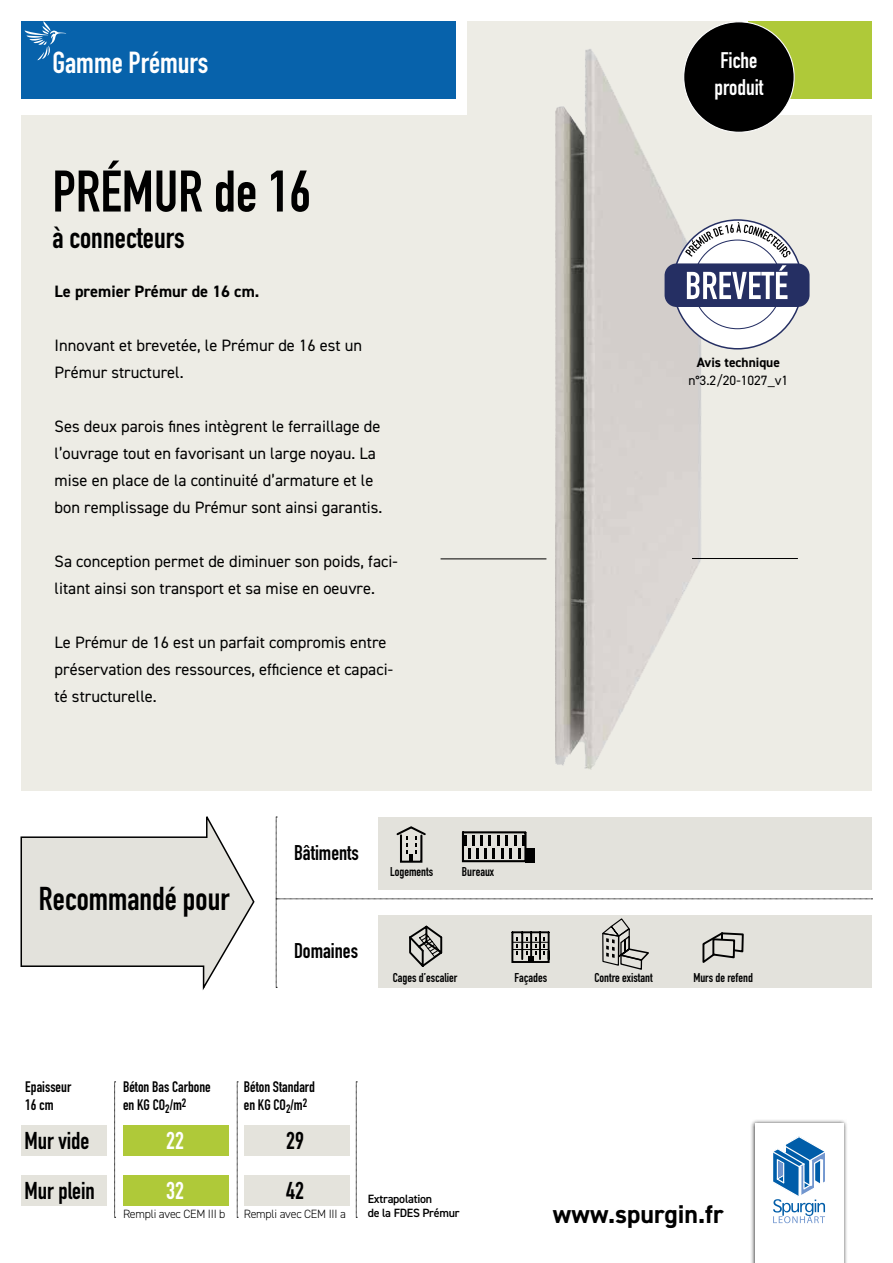
<style>
.page{position:relative;width:893px;height:1263px;background:#fff}
.page>*{position:absolute;margin:0;border:0;box-sizing:border-box;transform-origin:0 0}
.t1{font:700 57.6px "DIN Condensed";color:#000}
.t2{font:700 32.55px "DIN Condensed";color:#000}
.t3{font:700 30px "DIN Condensed";color:#fff}
.t4{font:700 30px "DIN Condensed";color:#000}
.t5{font:700 25.8px "DIN2014";color:#000}
.t6{font:700 24px "DIN Condensed";color:#000}
.t7{font:700 24px/49.7px "DIN Condensed";color:#fff}
.t8{font:700 22.2px/26.7px "DIN Condensed";color:#fff}
.t9{font:700 21px "DIN Condensed";color:#000}
.t10{font:16.5px/27px "DIN2014";color:#000}
.t11{font:700 16.5px "DIN2014";color:#000}
.t12{font:700 15px/18px "DIN Condensed";color:#000}
.t13{font:13.5px "DIN2014";color:#000}
.t14{font:700 13.5px "DIN2014";color:#000}
.t15{font:700 12.6px "DIN Condensed";color:#000}
.t16{font:300 12px "DIN2014";letter-spacing:-.02em;color:#000}
.t17{font:600 12px/14.4px "DIN2014";letter-spacing:-.02em;color:#000}
</style>
<div class="page">
<div style="left:748px;top:21px;width:124px;height:78px;background:#afc939"></div>
<div style="left:468px;top:21px;width:269px;height:112px;background:#edece5"></div>
<div style="left:21px;top:116px;width:851px;height:675px;background:#edece5"></div>
<img style="left:555px;top:24px;width:168px;height:746px">
<div style="left:21px;top:21px;width:435px;height:78px;background:#0762ab"></div>
<hr style="left:692px;top:558px;width:106px;height:1px;background:#000">
<hr style="left:441px;top:558px;width:105px;height:1px;background:#000">
<div style="left:684px;top:22px;width:110px;height:110px;background:#000;border-radius:50%"></div>
<svg style="left:20px;top:816px;width:235px;height:174px"></svg>
<div style="left:673px;top:220px;width:129px;height:129px;background:#fff;border-radius:50%"></div>
<svg style="left:685px;top:222px;width:105px;height:35px"></svg>
<div style="left:693px;top:240px;width:89px;height:89px;background:#fff;border-radius:50%"></div>
<div style="left:665px;top:263px;width:144px;height:44px;background:#252f63;border-radius:12px"></div>
<svg style="left:687px;top:265px;width:100px;height:34px"></svg>
<svg style="left:25px;top:21px;width:41px;height:39px"></svg>
<svg style="left:276px;top:817px;width:596px;height:171px"></svg>
<div style="left:751px;top:1119px;width:97px;height:144px;background:#000;opacity:.75"></div>
<div style="left:755px;top:1124px;width:88px;height:139px;background:#fff"></div>
<svg style="left:773px;top:1136px;width:53px;height:87px"></svg>
<svg style="left:114px;top:1081px;width:2px;height:137px"></svg>
<svg style="left:237px;top:1081px;width:1px;height:137px"></svg>
<svg style="left:356px;top:1081px;width:1px;height:137px"></svg>
<div style="left:123px;top:1125px;width:106px;height:31px;background:#afc939"></div>
<div style="left:123px;top:1175px;width:106px;height:31px;background:#afc939"></div>
<div style="left:21px;top:1125px;width:85px;height:31px;background:#e4e3dc"></div>
<div style="left:244px;top:1125px;width:106px;height:31px;background:#e4e3dc"></div>
<div style="left:21px;top:1175px;width:85px;height:31px;background:#e4e3dc"></div>
<div style="left:244px;top:1175px;width:106px;height:31px;background:#e4e3dc"></div>
<h3 class="t3" style="left:52px;top:43px;width:158px">Gamme Prémurs</h3>
<h1 class="t1" style="left:52px;top:153px;width:260px">PRÉMUR de 16</h1>
<h3 class="t4" style="left:52px;top:217px;width:134px">à connecteurs</h3>
<p class="t11" style="left:55px;top:281px;width:206px">Le premier Prémur de 16 cm.</p>
<p class="t10" style="left:55px;top:332px;width:309px">Innovant et brevetée, le Prémur de 16 est un<br>Prémur structurel.</p>
<p class="t10" style="left:55px;top:413px;width:329px">Ses deux parois fines intègrent le ferraillage de l’ouvrage tout en favorisant un large noyau. La mise en place de la continuité d’armature et le bon remplissage du Prémur sont ainsi garantis.</p>
<p class="t10" style="left:55px;top:548px;width:345px">Sa conception permet de diminuer son poids, faci&shy;litant ainsi son transport et sa mise en oeuvre.</p>
<p class="t10" style="left:55px;top:629px;width:340px">Le Prémur de 16 est un parfait compromis entre préservation des ressources, efficience et capaci&shy;té structurelle.</p>
<h3 class="t8" style="left:714px;top:47px;width:50px">Fiche produit</h3>
<p class="t14" style="left:697px;top:354px;width:85px">Avis technique</p>
<p class="t13" style="left:688px;top:372px;width:101px">n°3.2/20-1027_v1</p>
<h2 class="t2" style="left:39px;top:877px;width:192px">Recommandé pour</h2>
<p class="t9" style="left:294px;top:839px;width:66px">Bâtiments</p>
<p class="t9" style="left:294px;top:936px;width:66px">Domaines</p>
<p class="t15" style="left:390px;top:863px;width:44px">Logements</p>
<p class="t15" style="left:462px;top:863px;width:34px">Bureaux</p>
<p class="t15" style="left:393px;top:969px;width:66px">Cages d’escalier</p>
<p class="t15" style="left:515px;top:969px;width:34px">Façades</p>
<p class="t15" style="left:594px;top:969px;width:60px">Contre existant</p>
<p class="t15" style="left:693px;top:969px;width:61px">Murs de refend</p>
<p class="t12" style="left:123px;top:1078px;width:89px">Béton Bas Carbone en KG CO<sub>2</sub>/m<sup>2</sup></p>
<p class="t12" style="left:244px;top:1078px;width:73px">Béton Standard en KG CO<sub>2</sub>/m<sup>2</sup></p>
<h3 class="t6" style="left:286px;top:1125px;width:19px">29</h3>
<p class="t12" style="left:25px;top:1078px;width:47px">Epaisseur<br>16 cm</p>
<h3 class="t7" style="left:166px;top:1116px;width:19px">22<br>32</h3>
<h3 class="t6" style="left:25px;top:1125px;width:66px">Mur vide</h3>
<h3 class="t6" style="left:25px;top:1174px;width:72px">Mur plein</h3>
<h3 class="t6" style="left:286px;top:1174px;width:19px">42</h3>
<p class="t16" style="left:123px;top:1206px;width:104px">Rempli avec CEM III b</p>
<p class="t16" style="left:244px;top:1206px;width:104px">Rempli avec CEM III a</p>
<p class="t17" style="left:368px;top:1191px;width:93px">Extrapolation<br>de la FDES Prémur</p>
<h3 class="t5" style="left:553px;top:1197px;width:172px">www.spurgin.fr</h3>
</div>
